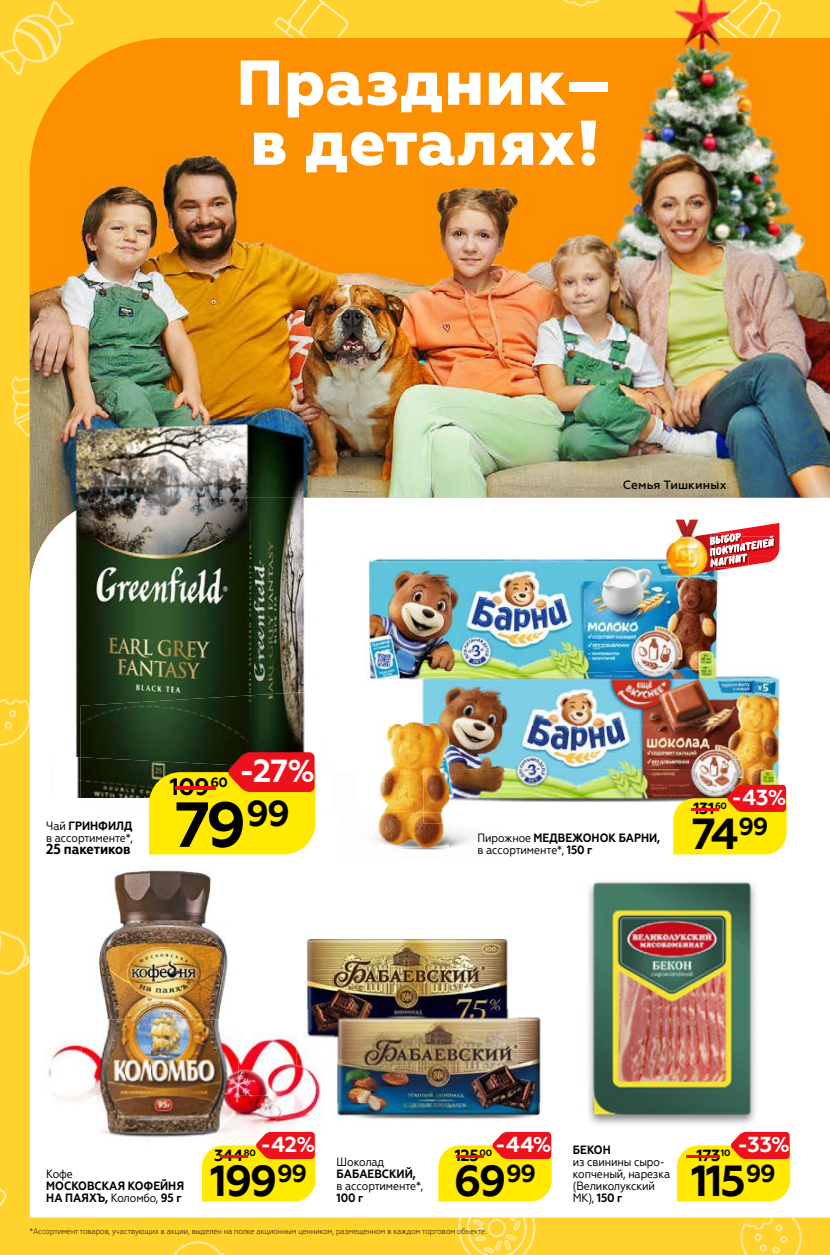
<style>
.page{position:relative;width:830px;height:1255px;background:#fff}
.page>*{position:absolute;margin:0;border:0;box-sizing:border-box;transform-origin:0 0}
.t1{font:700 63.45px "Geometria";color:#000}
.t2{font:800 63.15px/60px "Geometria";letter-spacing:.01em;color:#fff}
.t3{font:700 43.2px "Geometria";letter-spacing:-.06em;color:#000}
.t4{font:700 35.85px "Geometria";color:#000}
.t5{font:700 31.8px "Geometria";color:#fff}
.t6{font:700 24.45px "Geometria";color:#000}
.t7{font:700 23.7px "Geometria";color:#000}
.t8{font:700 21.6px "Geometria";color:#fff}
.t9{font:700 16.05px "Geometria";letter-spacing:-.03em;color:#000}
.t10{font:700 14.4px "Geometria Narrow";letter-spacing:-.01em;color:#000}
.t11{font:12px/12px "Geometria Narrow";letter-spacing:-.01em;color:#000}
.t12{font:700 12px "Geometria Narrow";color:#000}
.t13{font:500 12px "Geometria";letter-spacing:.01em;color:#000}
.t14{font:700 9.15px "Geometria";color:#000}
.t15{font:300 8.25px "Geometria Narrow";color:#000}
.s1{font-weight:400}
.s2{color:#ed111c}
.s3{font-weight:700}
.s4{font-size:16.05px;color:#ed111c}
</style>
<div class="page">
<div style="left:0;top:0;width:829px;height:1254px;background:#ffd22e"></div>
<svg style="left:274px;top:0;width:74px;height:38px"></svg>
<svg style="left:0;top:1188px;width:7px;height:18px"></svg>
<svg style="left:174px;top:1241px;width:50px;height:13px"></svg>
<svg style="left:0;top:1px;width:74px;height:74px"></svg>
<svg style="left:458px;top:1217px;width:77px;height:37px"></svg>
<svg style="left:11px;top:376px;width:19px;height:60px"></svg>
<svg style="left:0;top:699px;width:30px;height:46px"></svg>
<svg style="left:740px;top:1217px;width:61px;height:37px"></svg>
<svg style="left:0;top:930px;width:29px;height:44px"></svg>
<svg style="left:30px;top:38px;width:528px;height:75px;background:#fc9605"></svg>
<img style="left:558px;top:0;width:271px;height:497px">
<img style="left:716px;top:0;width:65px;height:38px">
<img style="left:563px;top:0;width:35px;height:6px">
<img style="left:30px;top:113px;width:528px;height:384px">
<div style="left:30px;top:497px;width:799px;height:720px;background:#fff"></div>
<img style="left:586px;top:879px;width:171px;height:247px">
<div style="left:567px;top:882px;width:203px;height:233px;background:#fff"></div>
<img style="left:586px;top:882px;width:171px;height:233px">
<div style="left:502px;top:812px;width:171px;height:11px;background:#fff"></div>
<img style="left:449px;top:666px;width:342px;height:137px">
<img style="left:449px;top:770px;width:325px;height:42px">
<img style="left:337px;top:810px;width:164px;height:52px">
<img style="left:449px;top:812px;width:53px;height:11px">
<img style="left:378px;top:726px;width:71px;height:84px">
<img style="left:378px;top:810px;width:71px;height:37px">
<svg style="left:408px;top:812px;width:41px;height:1px"></svg>
<img style="left:353px;top:543px;width:379px;height:183px">
<img style="left:408px;top:668px;width:324px;height:58px">
<img style="left:665px;top:519px;width:49px;height:57px">
<img style="left:689px;top:533px;width:25px;height:41px">
<svg style="left:709px;top:523px;width:70px;height:47px;background:#e57b80"></svg>
<svg style="left:673px;top:784px;width:113px;height:70px;background:#efb416"></svg>
<img style="left:238px;top:1019px;width:87px;height:131px">
<img style="left:46px;top:1019px;width:36px;height:131px">
<img style="left:57px;top:1095px;width:219px;height:68px">
<img style="left:126px;top:1140px;width:24px;height:10px">
<img style="left:82px;top:864px;width:156px;height:276px">
<img style="left:126px;top:1019px;width:24px;height:76px">
<svg style="left:202px;top:1131px;width:113px;height:70px;background:#fac327"></svg>
<div style="left:50px;top:755px;width:305px;height:56px;background:#fdfdfd"></div>
<svg style="left:340px;top:809px;width:13px;height:3px"></svg>
<img style="left:81px;top:770px;width:252px;height:41px">
<img style="left:54px;top:416px;width:272px;height:81px">
<img style="left:54px;top:497px;width:272px;height:258px">
<img style="left:54px;top:755px;width:27px;height:43px">
<img style="left:81px;top:691px;width:245px;height:66px">
<img style="left:81px;top:757px;width:245px;height:41px">
<svg style="left:149px;top:752px;width:166px;height:102px;background:#e1ac0a"></svg>
<img style="left:296px;top:1009px;width:221px;height:56px">
<img style="left:296px;top:1019px;width:29px;height:46px">
<img style="left:305px;top:929px;width:203px;height:118px">
<img style="left:305px;top:1019px;width:20px;height:28px">
<div style="left:326px;top:1102px;width:239px;height:33px;background:#fff"></div>
<img style="left:325px;top:1102px;width:1px;height:33px">
<img style="left:334px;top:1011px;width:207px;height:110px">
<img style="left:334px;top:1011px;width:183px;height:54px">
<img style="left:334px;top:1011px;width:174px;height:36px">
<svg style="left:438px;top:1131px;width:113px;height:70px;background:#fbc528"></svg>
<svg style="left:676px;top:1131px;width:113px;height:70px;background:#fbc529"></svg>
<h2 class="t2" style="left:236px;top:54px;width:378px">Праздник– в деталях!</h2>
<p class="t12" style="left:46px;top:819px;width:88px"><span class="s1">Чай</span> ГРИНФИЛД</p>
<p class="t11" style="left:46px;top:832px;width:88px">в ассортименте*,</p>
<p class="t10" style="left:46px;top:841px;width:86px">25 пакетиков</p>
<h3 class="t5" style="left:239px;top:752px;width:77px">-27%</h3>
<h1 class="t1" style="left:174px;top:787px;width:73px">79</h1>
<h3 class="t7" style="left:163px;top:772px;width:67px"><span class="s2">-</span>109<sup>60</sup></h3>
<h3 class="t4" style="left:246px;top:792px;width:45px">99</h3>
<p class="t13" style="left:622px;top:477px;width:105px">Семья Тишкиных</p>
<p class="t12" style="left:477px;top:831px;width:184px"><span class="s1">Пирожное</span> МЕДВЕЖОНОК БАРНИ,</p>
<p class="t11" style="left:477px;top:844px;width:116px">в ассортименте*, <span class="s3">150 г</span></p>
<h3 class="t8" style="left:731px;top:784px;width:57px">-43%</h3>
<h3 class="t3" style="left:691px;top:808px;width:49px">74</h3>
<h3 class="t9" style="left:682px;top:798px;width:46px"><span class="s2">-</span>131<sup>60</sup></h3>
<h3 class="t6" style="left:738px;top:812px;width:31px">99</h3>
<p class="t11" style="left:46px;top:1167px;width:28px">Кофе</p>
<p class="t12" style="left:46px;top:1178px;width:139px">МОСКОВСКАЯ КОФЕЙНЯ</p>
<p class="t12" style="left:46px;top:1190px;width:137px">НА ПАЯХЪ, <span class="s1">Коломбо,</span> 95 г</p>
<h3 class="t8" style="left:260px;top:1131px;width:56px">-42%</h3>
<h3 class="t3" style="left:210px;top:1155px;width:69px">199</h3>
<h3 class="t9" style="left:211px;top:1145px;width:46px"><span class="s2">-</span>344<sup>80</sup></h3>
<h3 class="t6" style="left:277px;top:1159px;width:31px">99</h3>
<p class="t11" style="left:336px;top:1155px;width:49px">Шоколад</p>
<p class="t12" style="left:336px;top:1166px;width:81px">БАБАЕВСКИЙ,</p>
<p class="t11" style="left:336px;top:1179px;width:88px">в ассортименте*,</p>
<p class="t12" style="left:336px;top:1190px;width:28px">100 г</p>
<h3 class="t8" style="left:495px;top:1131px;width:58px">-44%</h3>
<h3 class="t3" style="left:453px;top:1155px;width:84px">69<sup>99</sup></h3>
<h3 class="t9" style="left:447px;top:1145px;width:46px"><span class="s2">-</span>125<sup>00</sup></h3>
<p class="t15" style="left:30px;top:1225px;width:458px">*Ассортимент товаров, участвующих в акции, выделен на полке акционным ценником, размещенном в каждом торговом объекте.</p>
<p class="t12" style="left:572px;top:1142px;width:39px">БЕКОН</p>
<p class="t11" style="left:572px;top:1155px;width:99px">из свинины сыро&shy;копченый, нарезка (Великолукский<br>МК), <span class="s3">150 г</span></p>
<h3 class="t8" style="left:737px;top:1131px;width:54px">-33%</h3>
<p class="t14" style="left:675px;top:1147px;width:56px"><span class="s4">-</span>10</p>
<h3 class="t3" style="left:691px;top:1155px;width:86px">115<sup>99</sup></h3>
<h3 class="t9" style="left:696px;top:1145px;width:25px">173</h3>
</div>
